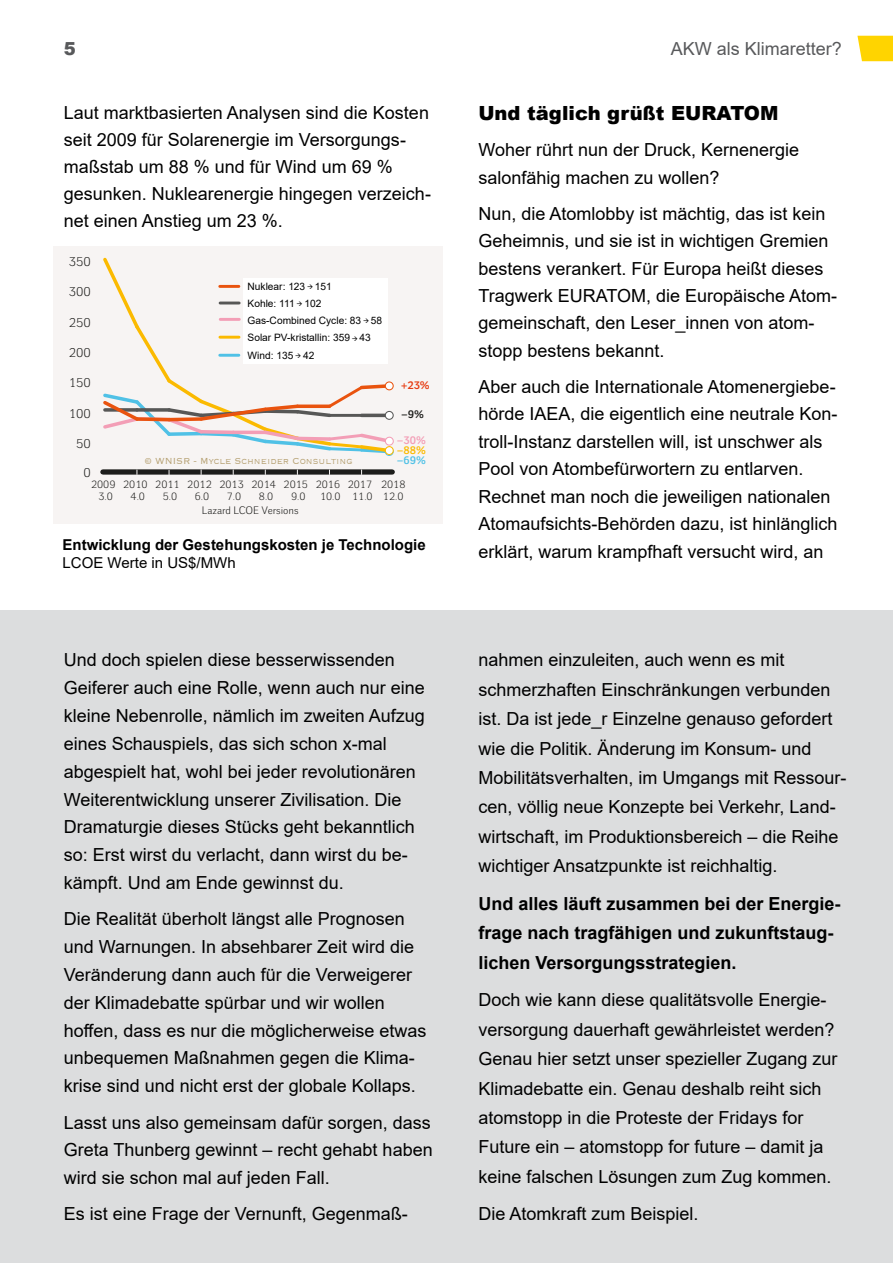
<style>
.page{position:relative;width:893px;height:1263px;background:#fff}
.page>*{position:absolute;margin:0;border:0;box-sizing:border-box;transform-origin:0 0}
.t1{font:900 19.5px "Arial";color:#000}
.t2{font:18px/27.8px "Arial";color:#000}
.t3{font:700 18px/29.4px "Arial";color:#000}
.t4{font:18px "Arial";color:#58595b}
.t5{font:900 18px "Arial";color:#58595b}
.t6{font:700 15px "Arial";color:#000}
.t7{font:15px "Arial";color:#000}
.t8{font:12.3px "Walbaum Grotesk";color:#1d1d1b}
.t9{font:300 11.4px "Copperplate";color:#b6a173}
.t10{font:10.5px "Walbaum Grotesk";color:#1d1d1b}
.t11{font:700 10.5px "Walbaum Grotesk";color:#e63b11}
.t12{font:700 10.5px "Walbaum Grotesk";color:#f39eb6}
.t13{font:700 10.5px "Walbaum Grotesk";color:#fbba00}
.t14{font:700 10.5px "Walbaum Grotesk";color:#50c1e6}
.t15{font:700 10.5px "Walbaum Grotesk";color:#1d1d1b}
.t16{font:10.2px/17.2px "Arial";color:#000}
.t17{font:10.2px/12.1px "Walbaum Grotesk";color:#1d1d1b;text-align:center}
</style>
<div class="page">
<div style="left:0;top:611px;width:893px;height:652px;background:#dcddde"></div>
<svg style="left:857px;top:36px;width:36px;height:25px"></svg>
<div style="left:53px;top:247px;width:390px;height:277px;background:#f7f4f3"></div>
<div style="left:103px;top:469px;width:289px;height:6px;background:#1d1d1b"></div>
<svg style="left:103px;top:257px;width:291px;height:199px"></svg>
<hr style="left:220px;top:285px;width:19px;height:3px;background:#e9530e">
<div style="left:243px;top:278px;width:145px;height:85px;background:#fff"></div>
<p class="t5" style="left:64px;top:35px;width:14px">5</p>
<p class="t4" style="left:671px;top:36px;width:173px">AKW als Klimaretter?</p>
<p class="t2" style="left:64px;top:99px;width:369px;line-height:27px">Laut marktbasierten Analysen sind die Kosten seit 2009 für Solarenergie im Versorgungs&shy;maßstab um 88 % und für Wind um 69 % gesunken. Nuklearenergie hingegen verzeich&shy;net einen Anstieg um 23 %.</p>
<p class="t1" style="left:478px;top:99px;width:302px">Und täglich grüßt EURATOM</p>
<p class="t2" style="left:478px;top:136px;width:322px">Woher rührt nun der Druck, Kernenergie salonfähig machen zu wollen?</p>
<p class="t2" style="left:478px;top:199px;width:360px">Nun, die Atomlobby ist mächtig, das ist kein Geheimnis, und sie ist in wichtigen Gremien bestens verankert. Für Europa heißt dieses Tragwerk EURATOM, die Europäische Atom&shy;gemeinschaft, den Leser_innen von atom&shy;stopp bestens bekannt.</p>
<p class="t2" style="left:478px;top:373px;width:361px">Aber auch die Internationale Atomenergiebe&shy;hörde IAEA, die eigentlich eine neutrale Kon&shy;troll-Instanz darstellen will, ist unschwer als Pool von Atombefürwortern zu entlarven.<br>Rechnet man noch die jeweiligen nationalen Atomaufsichts-Behörden dazu, ist hinlänglich erklärt, warum krampfhaft versucht wird, an</p>
<p class="t8" style="left:69px;top:255px;width:24px">350</p>
<p class="t16" style="left:248px;top:278px;width:136px">Nuklear: 123 → 151<br>Kohle: 111 → 102<br>Gas-Combined Cycle: 83 → 58<br>Solar PV-kristallin: 359 → 43<br>Wind: 135 → 42</p>
<p class="t10" style="left:248px;top:281px;width:85px">Nuclear: 123–151</p>
<p class="t8" style="left:69px;top:285px;width:24px">300</p>
<p class="t10" style="left:248px;top:297px;width:71px">Coal: 111–102</p>
<p class="t10" style="left:248px;top:314px;width:136px">Gas - Combined Cycle: 83–58</p>
<p class="t8" style="left:69px;top:316px;width:24px">250</p>
<p class="t10" style="left:248px;top:332px;width:133px">Solar PV-Crystalline: 359–43</p>
<p class="t8" style="left:69px;top:346px;width:24px">200</p>
<p class="t10" style="left:247px;top:350px;width:69px">Wind: 135–42</p>
<p class="t8" style="left:69px;top:376px;width:24px">150</p>
<p class="t11" style="left:401px;top:380px;width:30px">+23%</p>
<p class="t15" style="left:401px;top:409px;width:24px">–9%</p>
<p class="t12" style="left:397px;top:434px;width:31px">–30%</p>
<p class="t13" style="left:397px;top:444px;width:31px">–88%</p>
<p class="t14" style="left:397px;top:454px;width:31px">–69%</p>
<p class="t8" style="left:69px;top:406px;width:24px">100</p>
<p class="t8" style="left:76px;top:437px;width:16px">50</p>
<p class="t9" style="left:145px;top:453px;width:209px">© WNISR - Mycle Schneider Consulting</p>
<p class="t8" style="left:83px;top:465px;width:9px">0</p>
<p class="t17" style="left:91px;top:479px;width:26px">2009<br>3.0</p>
<p class="t17" style="left:123px;top:479px;width:26px">2010<br>4.0</p>
<p class="t17" style="left:155px;top:479px;width:26px">2011<br>5.0</p>
<p class="t17" style="left:187px;top:479px;width:26px">2012<br>6.0</p>
<p class="t17" style="left:219px;top:479px;width:26px">2013<br>7.0</p>
<p class="t17" style="left:251px;top:479px;width:26px">2014<br>8.0</p>
<p class="t17" style="left:284px;top:479px;width:26px">2015<br>9.0</p>
<p class="t17" style="left:316px;top:479px;width:26px">2016<br>10.0</p>
<p class="t17" style="left:348px;top:479px;width:26px">2017<br>11.0</p>
<p class="t17" style="left:381px;top:479px;width:26px;text-align:left">2018<br>12.0</p>
<p class="t10" style="left:202px;top:504px;width:98px">Lazard LCOE Versions</p>
<p class="t6" style="left:63px;top:534px;width:365px">Entwicklung der Gestehungskosten je Technologie</p>
<p class="t7" style="left:63px;top:553px;width:175px">LCOE Werte in US$/MWh</p>
<p class="t2" style="left:64px;top:646px;width:363px">Und doch spielen diese besserwissenden Geiferer auch eine Rolle, wenn auch nur eine kleine Nebenrolle, nämlich im zweiten Aufzug eines Schauspiels, das sich schon x-mal abgespielt hat, wohl bei jeder revolutionären Weiterentwicklung unserer Zivilisation. Die Dramaturgie dieses Stücks geht bekanntlich so: Erst wirst du verlacht, dann wirst du be&shy;kämpft. Und am Ende gewinnst du.</p>
<p class="t2" style="left:64px;top:905px;width:364px">Die Realität überholt längst alle Prognosen und Warnungen. In absehbarer Zeit wird die Veränderung dann auch für die Verweigerer der Klimadebatte spürbar und wir wollen hoffen, dass es nur die möglicherweise etwas unbequemen Maßnahmen gegen die Klima&shy;krise sind und nicht erst der globale Kollaps.</p>
<p class="t2" style="left:64px;top:1108px;width:370px;text-align:justify">Lasst uns also gemeinsam dafür sorgen, dass Greta Thunberg gewinnt – recht gehabt haben wird sie schon mal auf jeden Fall.</p>
<p class="t2" style="left:64px;top:1200px;width:346px">Es ist eine Frage der Vernunft, Gegenmaß-</p>
<p class="t2" style="left:478px;top:645px;width:370px;line-height:29.4px">nahmen einzuleiten, auch wenn es mit schmerzhaften Einschränkungen verbunden ist. Da ist jede_r Einzelne genauso gefordert wie die Politik. Änderung im Konsum- und Mobilitätsverhalten, im Umgangs mit Ressour&shy;cen, völlig neue Konzepte bei Verkehr, Land&shy;wirtschaft, im Produktionsbereich – die Reihe wichtiger Ansatzpunkte ist reichhaltig.</p>
<p class="t3" style="left:478px;top:889px;width:364px">Und alles läuft zusammen bei der Energie&shy;frage nach tragfähigen und zukunftstaug&shy;lichen Versorgungsstrategien.</p>
<p class="t2" style="left:478px;top:985px;width:361px;line-height:29.4px">Doch wie kann diese qualitätsvolle Energie&shy;versorgung dauerhaft gewährleistet werden?<br>Genau hier setzt unser spezieller Zugang zur Klimadebatte ein. Genau deshalb reiht sich atomstopp in die Proteste der Fridays for Future ein – atomstopp for future – damit ja keine falschen Lösungen zum Zug kommen.</p>
<p class="t2" style="left:478px;top:1200px;width:222px">Die Atomkraft zum Beispiel.</p>
</div>
